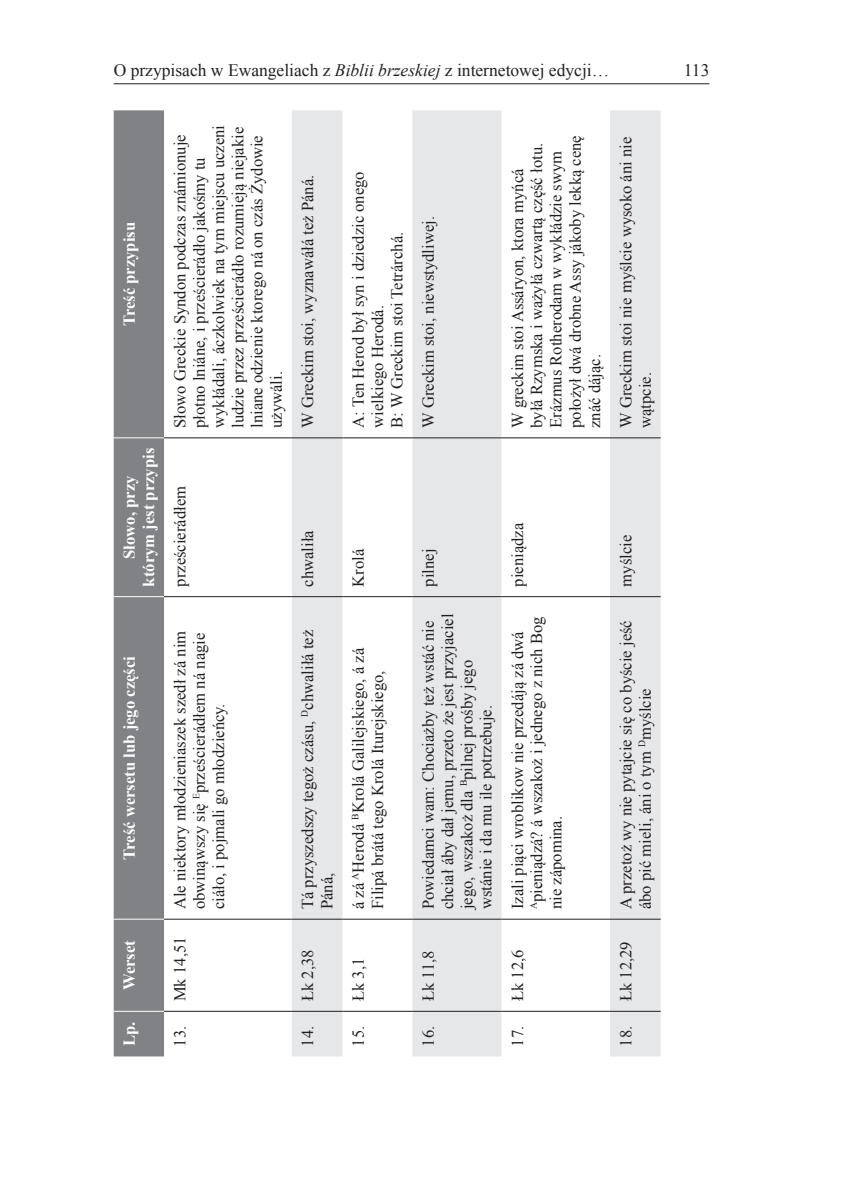
<style>
.page{position:relative;width:843px;height:1190px;background:#fff}
.page>*{position:absolute;margin:0;border:0;box-sizing:border-box;transform-origin:0 0}
.t1{font:17.5px "Times New Roman";color:#231f20}
.t2{font:16.62px/19.2px "Times New Roman";color:#231f20}
.t3{font:700 16.62px/19.2px "Times New Roman";color:#fff;text-align:center}
.s1{font-style:italic}
</style>
<div class="page">
<hr style="left:114px;top:83px;width:595px;height:1px;background:#231f20">
<div style="left:114px;top:110px;width:50px;height:946px;background:#808285"></div>
<svg style="left:292px;top:110px;width:368px;height:946px;fill:#e6e7e9"></svg>
<hr style="left:114px;top:1011px;width:50px;height:1px;background:#fff">
<hr style="left:114px;top:918px;width:50px;height:1px;background:#fff">
<hr style="left:114px;top:596px;width:50px;height:1px;background:#fff">
<hr style="left:114px;top:437px;width:50px;height:1px;background:#fff">
<hr style="left:164px;top:1011px;width:128px;height:1px;background:#231f20">
<hr style="left:164px;top:919px;width:128px;height:1px;background:#231f20">
<hr style="left:164px;top:596px;width:128px;height:1px;background:#231f20">
<hr style="left:164px;top:437px;width:128px;height:1px;background:#231f20">
<hr style="left:292px;top:1011px;width:50px;height:1px;background:#231f20">
<hr style="left:292px;top:919px;width:50px;height:1px;background:#231f20">
<hr style="left:292px;top:596px;width:50px;height:1px;background:#231f20">
<hr style="left:292px;top:437px;width:50px;height:1px;background:#231f20">
<hr style="left:342px;top:1011px;width:70px;height:1px;background:#231f20">
<hr style="left:342px;top:919px;width:70px;height:1px;background:#231f20">
<hr style="left:342px;top:596px;width:70px;height:1px;background:#231f20">
<hr style="left:342px;top:437px;width:70px;height:1px;background:#231f20">
<hr style="left:412px;top:1011px;width:89px;height:1px;background:#231f20">
<hr style="left:412px;top:919px;width:89px;height:1px;background:#231f20">
<hr style="left:412px;top:596px;width:89px;height:1px;background:#231f20">
<hr style="left:412px;top:437px;width:89px;height:1px;background:#231f20">
<hr style="left:501px;top:1011px;width:109px;height:1px;background:#231f20">
<hr style="left:501px;top:919px;width:109px;height:1px;background:#231f20">
<hr style="left:501px;top:596px;width:109px;height:1px;background:#231f20">
<hr style="left:501px;top:437px;width:109px;height:1px;background:#231f20">
<hr style="left:610px;top:1011px;width:50px;height:1px;background:#231f20">
<hr style="left:610px;top:919px;width:50px;height:1px;background:#231f20">
<hr style="left:610px;top:596px;width:50px;height:1px;background:#231f20">
<hr style="left:610px;top:437px;width:50px;height:1px;background:#231f20">
<p class="t1" style="left:114px;top:58px;width:497px">O przypisach w Ewangeliach z <span class="s1">Biblii brzeskiej</span> z internetowej edycji…</p>
<p class="t1" style="left:683px;top:58px;width:27px">113</p>
<p class="t3" style="left:119px;top:326px;width:106px;rotate:-90deg">Treść przypisu</p>
<p class="t3" style="left:119px;top:586px;width:140px;rotate:-90deg">Słowo, przy którym jest przypis</p>
<p class="t2" style="left:170px;top:428px;width:304px;rotate:-90deg">Słowo Greckie Syndon podczas známionuje płotno lniáne, i prześcierádło jakośmy tu wykłádali, áczkolwiek na tym miejscu uczeni ludzie przez prześcierádło rozumieją niejakie lniane odzienie ktorego ná on czás Żydowie używáli.</p>
<p class="t2" style="left:170px;top:587px;width:102px;rotate:-90deg">prześcierádłem</p>
<p class="t2" style="left:298px;top:428px;width:255px;rotate:-90deg">W Greckim stoi, wyznawáłá też Páná.</p>
<p class="t2" style="left:298px;top:587px;width:58px;rotate:-90deg">chwaliła</p>
<p class="t2" style="left:348px;top:428px;width:258px;rotate:-90deg">A: Ten Herod był syn i dziedzic onego wielkiego Herodá.<br>B: W Greckim stoi Tetrárchá.</p>
<p class="t2" style="left:348px;top:587px;width:39px;rotate:-90deg">Krolá</p>
<p class="t3" style="left:119px;top:859px;width:205px;rotate:-90deg">Treść wersetu lub jego części</p>
<p class="t3" style="left:119px;top:1046px;width:107px;rotate:-90deg">Lp. Werset</p>
<p class="t2" style="left:170px;top:909px;width:280px;rotate:-90deg">Ale niektory młodzieniaszek szedł zá nim obwinąwszy się <sup>E</sup>prześcierádłem ná nagie ciáło, i pojmali go młodzieńcy.</p>
<p class="t2" style="left:170px;top:1046px;width:111px;rotate:-90deg">13. Mk 14,51</p>
<p class="t2" style="left:298px;top:909px;width:281px;rotate:-90deg">Tá przyszedszy tegoż czásu, <sup>D</sup>chwaliłá też<br>Páná,</p>
<p class="t2" style="left:348px;top:909px;width:263px;rotate:-90deg">á zá <sup>A</sup>Herodá <sup>B</sup>Krolá Galilejskiego, á zá<br>Filipá brátá tego Krolá Iturejskiego,</p>
<p class="t2" style="left:298px;top:1046px;width:98px;rotate:-90deg">14. Łk 2,38</p>
<p class="t2" style="left:348px;top:1046px;width:90px;rotate:-90deg">15. Łk 3,1</p>
<p class="t2" style="left:418px;top:428px;width:213px;rotate:-90deg">W Greckim stoi, niewstydliwej.</p>
<p class="t2" style="left:507px;top:428px;width:294px;rotate:-90deg">W greckim stoi Assáryon, ktora myńcá<br>byłá Rzymska i ważyłá czwartą część łotu.<br>Erázmus Rotherodam w wykłádzie swym położył dwá drobne Assy jákoby lekką cenę znáć dájąc.</p>
<p class="t2" style="left:616px;top:428px;width:293px;rotate:-90deg">W Greckim stoi nie myślcie wysoko áni nie wątpcie.</p>
<p class="t2" style="left:418px;top:587px;width:41px;rotate:-90deg">pilnej</p>
<p class="t2" style="left:418px;top:909px;width:297px;rotate:-90deg">Powiedamci wam: Chociażby też wstáć nie chciał áby dał jemu, przeto że jest przyjaciel jego, wszakoż dla <sup>B</sup>pilnej prośby jego wstánie i da mu ile potrzebuje.</p>
<p class="t2" style="left:418px;top:1046px;width:98px;rotate:-90deg">16. Łk 11,8</p>
<p class="t2" style="left:507px;top:587px;width:65px;rotate:-90deg">pieniądza</p>
<p class="t2" style="left:507px;top:909px;width:294px;rotate:-90deg">Izali piąci wroblikow nie przedáją zá dwá<br><sup>A</sup>pieniądzá? á wszakoż i jednego z nich Bog nie zápomina.</p>
<p class="t2" style="left:507px;top:1046px;width:98px;rotate:-90deg">17. Łk 12,6</p>
<p class="t2" style="left:616px;top:587px;width:53px;rotate:-90deg">myślcie</p>
<p class="t2" style="left:616px;top:909px;width:291px;rotate:-90deg">A przetoż wy nie pytajcie się co byście jeść ábo pić mieli, áni o tym <sup>D</sup>myślcie</p>
<p class="t2" style="left:616px;top:1046px;width:107px;rotate:-90deg">18. Łk 12,29</p>
</div>
